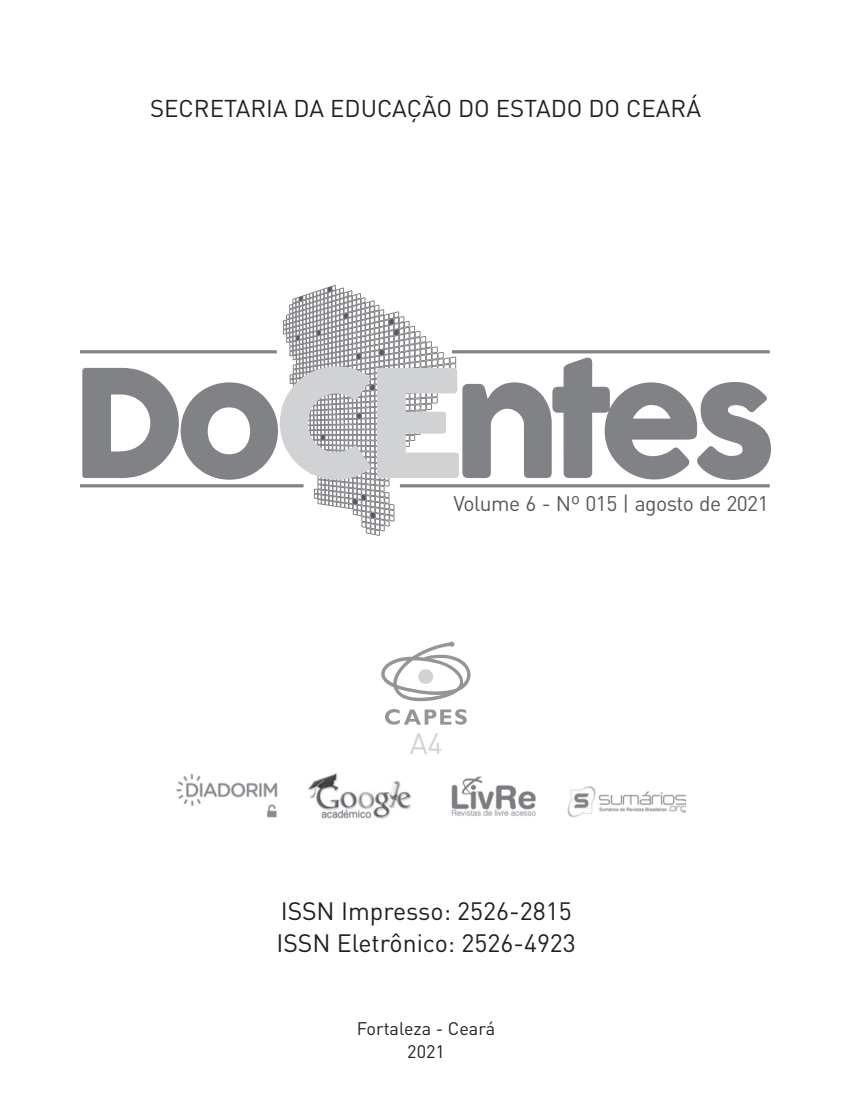
<style>
.page{position:relative;width:851px;height:1106px;background:#fff}
.page>*{position:absolute;margin:0;border:0;box-sizing:border-box;transform-origin:0 0}
.t1{font:29.25px "DIN Pro";color:#d1d2d4}
.t2{font:24.9px/31.8px "DIN Pro";color:#231f20}
.t3{font:24px "DIN Pro";color:#231f20}
.t4{font:21px "DIN Pro";letter-spacing:-.025em;color:#57585a}
.t5{font:18px/23px "DIN Pro";color:#231f20;text-align:center}
</style>
<div class="page">
<hr style="left:80px;top:484px;width:223px;height:3px;background:#808285">
<hr style="left:400px;top:484px;width:369px;height:3px;background:#808285">
<hr style="left:80px;top:350px;width:197px;height:3px;background:#808285">
<hr style="left:452px;top:350px;width:317px;height:3px;background:#808285">
<svg style="left:82px;top:358px;width:688px;height:122px;fill:#808285"></svg>
<svg style="left:280px;top:285px;width:179px;height:250px"></svg>
<svg style="left:381px;top:641px;width:90px;height:60px"></svg>
<svg style="left:385px;top:709px;width:81px;height:15px"></svg>
<img style="left:176px;top:774px;width:509px;height:45px">
<p class="t3" style="left:150px;top:99px;width:552px">SECRETARIA DA EDUCAÇÃO DO ESTADO DO CEARÁ</p>
<p class="t4" style="left:453px;top:495px;width:316px">Volume 6 - Nº 015 | agosto de 2021</p>
<p class="t1" style="left:409px;top:731px;width:35px">A4</p>
<p class="t2" style="left:276px;top:898px;width:301px">ISSN Impresso: 2526-2815<br>ISSN Eletrônico: 2526-4923</p>
<p class="t5" style="left:357px;top:1018px;width:140px">Fortaleza - Ceará<br>2021</p>
</div>
